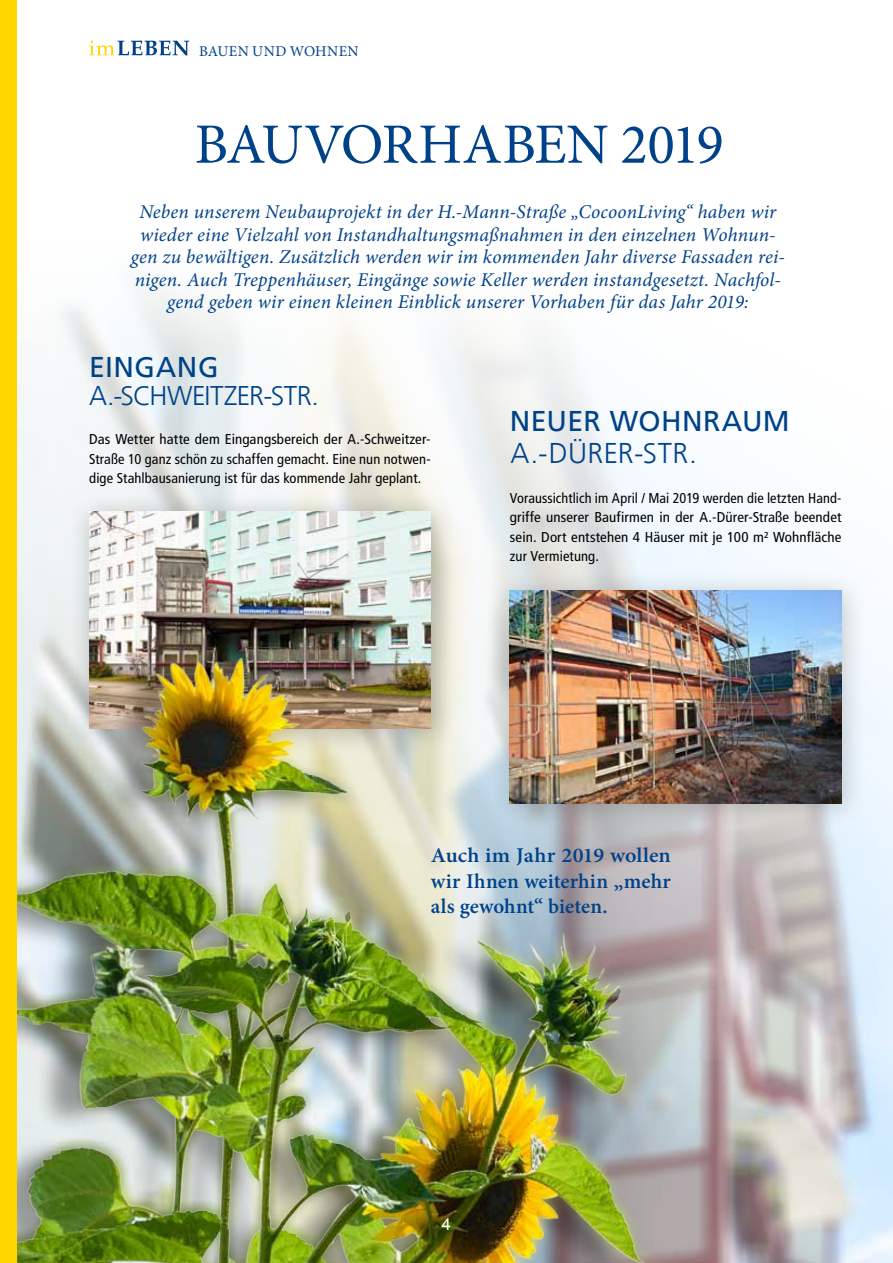
<style>
.page{position:relative;width:893px;height:1263px;background:#fff}
.page>*{position:absolute;margin:0;border:0;box-sizing:border-box;transform-origin:0 0}
.t1{font:57px "Minion Pro";letter-spacing:-.03em;color:#004289}
.t2{font:28.5px "Frutiger LT";letter-spacing:.015em;color:#004289}
.t3{font:300 28.5px "Frutiger LT";letter-spacing:.015em;color:#004289}
.t4{font:300 27px "Frutiger LT";letter-spacing:-.02em;color:#004289}
.t5{font:600 21px/25.5px "Minion Pro";color:#004289;text-align:justify;scale:1.05 1}
.t6{font:italic 19.5px/22.5px "Minion Pro";letter-spacing:.005em;color:#004289;text-align:center}
.t7{font:16.5px "Arial";color:#fff}
.t8{font:15px "Minion Pro";letter-spacing:.02em;color:#004289}
.t9{font:condensed 14.25px/19.5px "Frutiger LT";letter-spacing:.005em;color:#000;text-align:justify}
.t10{font:condensed 14.25px/19.5px "Frutiger LT";letter-spacing:.005em;color:#000;text-align:justify;scale:1.05 1}
</style>
<div class="page">
<img style="left:17px;top:356px;width:876px;height:907px">
<div style="left:68px;top:491px;width:390px;height:264px;background:#000;opacity:.25"></div>
<img style="left:89px;top:512px;width:342px;height:108px">
<div style="left:489px;top:569px;width:380px;height:262px;background:#000;opacity:.2"></div>
<img style="left:510px;top:590px;width:331px;height:213px">
<img style="left:17px;top:620px;width:700px;height:643px">
<div style="left:0;top:0;width:17px;height:1263px;background:#ffd500"></div>
<svg style="left:89px;top:41px;width:100px;height:15px"></svg>
<p class="t8" style="left:199px;top:41px;width:161px">BAUEN UND WOHNEN</p>
<h1 class="t1" style="left:195px;top:106px;width:531px">BAUVORHABEN 2019</h1>
<p class="t6" style="left:131px;top:201px;width:656px">Neben unserem Neubauprojekt in der H.-Mann-Straße „CocoonLiving“ haben wir wieder eine Vielzahl von Instandhaltungsmaßnahmen in den einzelnen Wohnun&shy;gen zu bewältigen. Zusätzlich werden wir im kommenden Jahr diverse Fassaden rei&shy;nigen. Auch Treppenhäuser, Eingänge sowie Keller werden instandgesetzt. Nachfol&shy;gend geben wir einen kleinen Einblick unserer Vorhaben für das Jahr 2019:</p>
<h2 class="t2" style="left:89px;top:351px;width:131px">EINGANG</h2>
<h3 class="t4" style="left:89px;top:380px;width:231px">A.-SCHWEITZER-STR.</h3>
<p class="t10" style="left:89px;top:429px;width:327px">Das Wetter hatte dem Eingangsbereich der A.-Schweitzer-Straße 10 ganz schön zu schaffen gemacht. Eine nun notwen&shy;dige Stahlbausanierung ist für das kommende Jahr geplant.</p>
<h2 class="t2" style="left:510px;top:404px;width:281px">NEUER WOHNRAUM</h2>
<h2 class="t3" style="left:510px;top:437px;width:188px">A.-DÜRER-STR.</h2>
<p class="t9" style="left:510px;top:488px;width:333px">Voraussichtlich im April / Mai 2019 werden die letzten Hand&shy;griffe unserer Baufirmen in der A.-Dürer-Straße beendet sein. Dort entstehen 4 Häuser mit je 100 m² Wohnfläche zur Vermietung.</p>
<p class="t5" style="left:431px;top:842px;width:230px">Auch im Jahr 2019 wollen wir Ihnen weiterhin „mehr als gewohnt“ bieten.</p>
<p class="t7" style="left:442px;top:1214px;width:11px">4</p>
</div>
